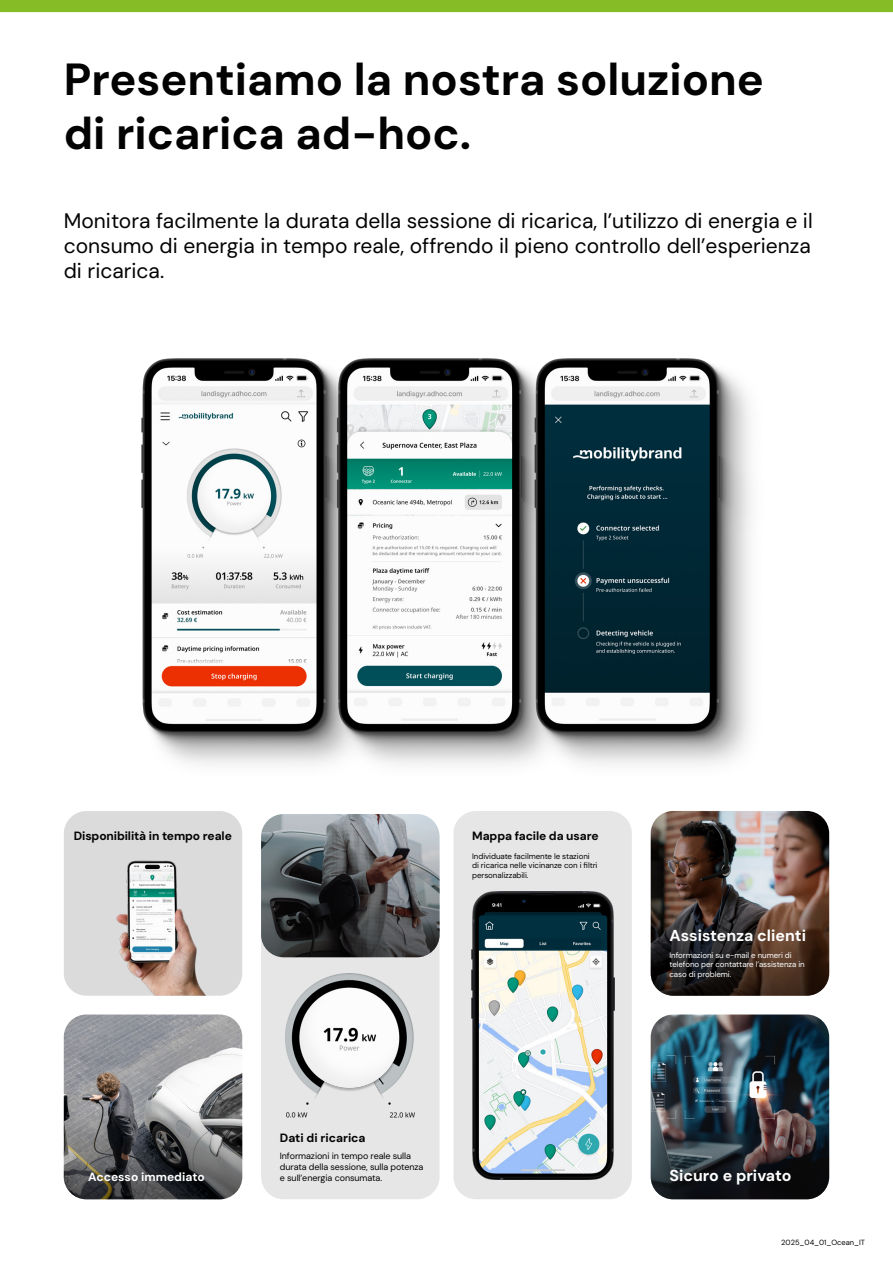
<style>
.page{position:relative;width:893px;height:1263px;background:#fff}
.page>*{position:absolute;margin:0;border:0;box-sizing:border-box;transform-origin:0 0}
.t1{font:700 45px/54px "DM Sans";color:#020203}
.t2{font:21px/25.2px "DM Sans";color:#030304;text-align:justify}
.t3{font:700 15.9px "DM Sans";color:#fff}
.t4{font:700 12px "DM Sans";letter-spacing:-.01em;color:#030304}
.t5{font:700 12px "DM Sans";color:#fff}
.t6{font:9px/10.8px "DM Sans";letter-spacing:-.01em;color:#030304}
.t7{font:7.95px/9.6px "DM Sans";letter-spacing:-.01em;color:#030304}
.t8{font:7.95px/9.6px "DM Sans";letter-spacing:-.01em;color:#fff}
.t9{font:7.5px "DM Sans";color:#020203}
.s1{font-style:inherit}
</style>
<div class="page">
<div style="left:453px;top:811px;width:179px;height:388px;background:#e6e6e6;border-radius:23px"></div>
<img style="left:651px;top:811px;width:178px;height:185px;border-radius:23px">
<img style="left:651px;top:1014px;width:178px;height:185px;border-radius:23px">
<div style="left:261px;top:838px;width:179px;height:361px;background:#e6e6e6;border-radius:23px"></div>
<svg style="left:64px;top:1014px;width:178px;height:185px;background:#7f8082"></svg>
<div style="left:64px;top:811px;width:178px;height:185px;background:#dbdbdb;border-radius:23px"></div>
<svg style="left:261px;top:814px;width:179px;height:143px;background:#5a5d60"></svg>
<img style="left:116px;top:860px;width:126px;height:136px">
<img style="left:471px;top:891px;width:143px;height:289px">
<div style="left:0;top:0;width:893px;height:12px;background:#86bc25"></div>
<img style="left:141px;top:358px;width:610px;height:406px">
<img style="left:285px;top:973px;width:130px;height:145px">
<h1 class="t1" style="left:64px;top:53px;width:702px">Presentiamo la nostra soluzione di ricarica ad-hoc.</h1>
<p class="t2" style="left:64px;top:208px;width:750px">Monitora facilmente la durata della sessione di ricarica, l’utilizzo di energia e il consumo di energia in tempo reale, offrendo il pieno controllo dell’esperienza di ricarica.</p>
<p class="t4" style="left:74px;top:828px;width:160px">Disponibilità in tempo reale</p>
<p class="t4" style="left:472px;top:828px;width:128px">Mappa facile da usare</p>
<p class="t7" style="left:472px;top:851px;width:127px">Individuate facilmente le stazioni di ricarica nelle vicinanze con i filtri personalizzabili.</p>
<p class="t4" style="left:280px;top:1130px;width:87px">Dati di ricarica</p>
<p class="t6" style="left:280px;top:1150px;width:145px">Informazioni in tempo reale sulla durata della sessione, sulla potenza</p>
<p class="t5" style="left:88px;top:1169px;width:118px">Accesso immediato</p>
<p class="t6" style="left:280px;top:1172px;width:104px">e sull’energia consumata.</p>
<p class="t3" style="left:669px;top:925px;width:138px">Assistenza clienti</p>
<p class="t8" style="left:669px;top:950px;width:137px">Informazioni su e-mail e numeri di telefono per contattare l’assistenza in caso di problemi.</p>
<p class="t3" style="left:669px;top:1165px;width:123px">Sicuro e privato</p>
<p class="t9" style="left:781px;top:1238px;width:85px">202<span class="s1">5</span>_0<span class="s1">4</span>_<span class="s1">01</span>_Ocean_IT</p>
</div>
